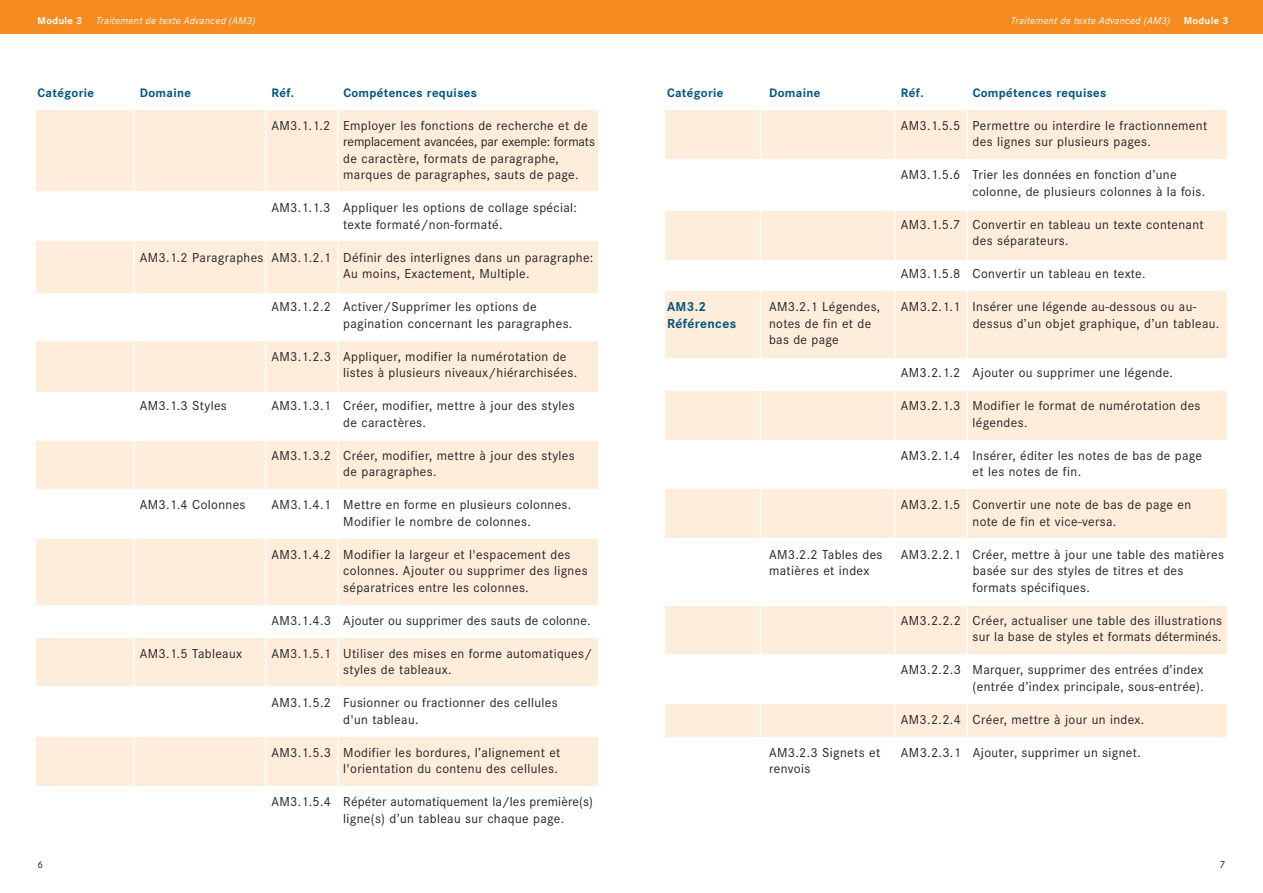
<style>
.page{position:relative;width:1263px;height:893px;background:#fff}
.page>*{position:absolute;margin:0;border:0;box-sizing:border-box;transform-origin:0 0}
.t1{font:13.5px/16.5px "Corporate S";letter-spacing:.025em;color:#231f20}
.t2{font:700 13.5px "Corporate S";letter-spacing:.03em;color:#005480}
.t3{font:700 12.75px "Corporate S";letter-spacing:.03em;color:#005480}
.t4{font:italic 10.5px "Corporate S";letter-spacing:.025em;color:#fff}
.t5{font:700 10.5px "Corporate S";letter-spacing:.03em;color:#fff}
.t6{font:10.5px "Corporate S";color:#231f20}
</style>
<div class="page">
<div style="left:0;top:0;width:1263px;height:34px;background:#f68b1f"></div>
<div style="left:36px;top:111px;width:561px;height:80px;background:#feeddb"></div>
<div style="left:36px;top:242px;width:561px;height:51px;background:#feeddb"></div>
<div style="left:36px;top:342px;width:561px;height:50px;background:#feeddb"></div>
<div style="left:36px;top:441px;width:561px;height:48px;background:#feeddb"></div>
<div style="left:36px;top:539px;width:561px;height:66px;background:#feeddb"></div>
<div style="left:36px;top:639px;width:561px;height:47px;background:#feeddb"></div>
<div style="left:36px;top:737px;width:561px;height:48px;background:#feeddb"></div>
<hr style="left:265px;top:102px;width:1px;height:743px;background:#fff">
<hr style="left:337px;top:106px;width:1px;height:730px;background:#fff">
<hr style="left:133px;top:108px;width:2px;height:734px;background:#fff">
<div style="left:665px;top:111px;width:562px;height:48px;background:#feeddb"></div>
<div style="left:665px;top:211px;width:562px;height:48px;background:#feeddb"></div>
<div style="left:665px;top:489px;width:562px;height:49px;background:#feeddb"></div>
<div style="left:665px;top:606px;width:562px;height:48px;background:#feeddb"></div>
<div style="left:665px;top:704px;width:562px;height:32px;background:#feeddb"></div>
<div style="left:665px;top:292px;width:562px;height:66px;background:#feeddb"></div>
<div style="left:665px;top:391px;width:562px;height:49px;background:#feeddb"></div>
<hr style="left:894px;top:84px;width:2px;height:743px;background:#fff">
<hr style="left:966px;top:97px;width:2px;height:730px;background:#fff">
<hr style="left:760px;top:102px;width:1px;height:734px;background:#fff">
<p class="t5" style="left:38px;top:17px;width:46px">Module 3</p>
<p class="t4" style="left:96px;top:17px;width:161px">Traitement de texte Advanced (AM3)</p>
<p class="t4" style="left:1011px;top:17px;width:161px">Traitement de texte Advanced (AM3)</p>
<p class="t5" style="left:1184px;top:17px;width:46px">Module 3</p>
<p class="t3" style="left:38px;top:88px;width:58px">Catégorie</p>
<p class="t3" style="left:140px;top:88px;width:53px">Domaine</p>
<p class="t3" style="left:272px;top:88px;width:24px">Réf.</p>
<p class="t3" style="left:343px;top:88px;width:135px">Compétences requises</p>
<p class="t1" style="left:343px;top:118px;width:253px;text-indent:-72px">AM3.1.1.2 Employer les fonctions de recherche et de remplacement avancées, par exemple: formats de caractère, formats de paragraphe, marques de paragraphes, sauts de page.</p>
<p class="t1" style="left:271px;top:201px;width:307px;text-align:center">AM3.1.1.3 Appliquer les options de collage spécial: texte formaté/non-formaté.</p>
<p class="t1" style="left:343px;top:250px;width:252px;text-indent:-204px">AM3.1.2 Paragraphes AM3.1.2.1 Définir des interlignes dans un paragraphe:<br>Au moins, Exactement, Multiple.</p>
<p class="t1" style="left:343px;top:300px;width:231px;text-indent:-72px">AM3.1.2.2 Activer/Supprimer les options de pagination concernant les paragraphes.</p>
<p class="t1" style="left:343px;top:349px;width:235px;text-indent:-72px">AM3.1.2.3 Appliquer, modifier la numérotation de listes à plusieurs niveaux/hiérarchisées.</p>
<p class="t1" style="left:140px;top:399px;width:89px">AM3.1.3 Styles</p>
<p class="t1" style="left:343px;top:399px;width:233px;text-indent:-72px">AM3.1.3.1 Créer, modifier, mettre à jour des styles de caractères.</p>
<p class="t1" style="left:343px;top:448px;width:233px;text-indent:-72px">AM3.1.3.2 Créer, modifier, mettre à jour des styles de paragraphes.</p>
<p class="t1" style="left:140px;top:498px;width:107px">AM3.1.4 Colonnes</p>
<p class="t1" style="left:343px;top:498px;width:230px;text-indent:-72px">AM3.1.4.1 Mettre en forme en plusieurs colonnes.<br>Modifier le nombre de colonnes.</p>
<p class="t1" style="left:343px;top:547px;width:246px;text-indent:-72px">AM3.1.4.2 Modifier la largeur et l'espacement des colonnes. Ajouter ou supprimer des lignes séparatrices entre les colonnes.</p>
<p class="t1" style="left:271px;top:613px;width:321px">AM3.1.4.3 Ajouter ou supprimer des sauts de colonne.</p>
<p class="t1" style="left:140px;top:646px;width:104px">AM3.1.5 Tableaux</p>
<p class="t1" style="left:343px;top:646px;width:250px;text-indent:-72px">AM3.1.5.1 Utiliser des mises en forme automatiques/ styles de tableaux.</p>
<p class="t1" style="left:343px;top:696px;width:216px;text-indent:-72px">AM3.1.5.2 Fusionner ou fractionner des cellules d'un tableau.</p>
<p class="t1" style="left:271px;top:745px;width:290px;text-align:right">AM3.1.5.3 Modifier les bordures, l’alignement et l'orientation du contenu des cellules.</p>
<p class="t1" style="left:343px;top:795px;width:251px;text-indent:-72px">AM3.1.5.4 Répéter automatiquement la/les première(s) ligne(s) d’un tableau sur chaque page.</p>
<p class="t3" style="left:667px;top:88px;width:58px">Catégorie</p>
<p class="t3" style="left:769px;top:88px;width:53px">Domaine</p>
<p class="t3" style="left:901px;top:88px;width:24px">Réf.</p>
<p class="t3" style="left:973px;top:88px;width:135px">Compétences requises</p>
<p class="t1" style="left:973px;top:118px;width:236px;text-indent:-72px">AM3.1.5.5 Permettre ou interdire le fractionnement des lignes sur plusieurs pages.</p>
<p class="t1" style="left:972px;top:168px;width:234px;text-indent:-72px">AM3.1.5.6 Trier les données en fonction d’une colonne, de plusieurs colonnes à la fois.</p>
<p class="t1" style="left:973px;top:217px;width:233px;text-indent:-72px">AM3.1.5.7 Convertir en tableau un texte contenant des séparateurs.</p>
<p class="t1" style="left:901px;top:267px;width:246px">AM3.1.5.8 Convertir un tableau en texte.</p>
<p class="t2" style="left:667px;top:301px;width:41px">AM3.2</p>
<p class="t1" style="left:769px;top:300px;width:113px">AM3.2.1 Légendes,</p>
<p class="t1" style="left:901px;top:300px;width:297px">AM3.2.1.1 Insérer une légende au-dessous ou au-</p>
<p class="t2" style="left:667px;top:318px;width:71px">Références</p>
<p class="t1" style="left:769px;top:316px;width:104px">notes de fin et de</p>
<p class="t1" style="left:973px;top:316px;width:248px">dessus d’un objet graphique, d’un tableau.</p>
<p class="t1" style="left:769px;top:333px;width:71px">bas de page</p>
<p class="t1" style="left:901px;top:366px;width:274px">AM3.2.1.2 Ajouter ou supprimer une légende.</p>
<p class="t1" style="left:973px;top:399px;width:229px;text-indent:-72px">AM3.2.1.3 Modifier le format de numérotation des légendes.</p>
<p class="t1" style="left:973px;top:448px;width:231px;text-indent:-72px">AM3.2.1.4 Insérer, éditer les notes de bas de page et les notes de fin.</p>
<p class="t1" style="left:901px;top:498px;width:292px;text-align:center">AM3.2.1.5 Convertir une note de bas de page en note de fin et vice-versa.</p>
<p class="t1" style="left:769px;top:547px;width:115px">AM3.2.2 Tables des</p>
<p class="t1" style="left:901px;top:547px;width:325px">AM3.2.2.1 Créer, mettre à jour une table des matières</p>
<p class="t1" style="left:769px;top:564px;width:102px">matières et index</p>
<p class="t1" style="left:973px;top:564px;width:212px">basée sur des styles de titres et des formats spécifiques.</p>
<p class="t1" style="left:901px;top:613px;width:323px;text-align:right">AM3.2.2.2 Créer, actualiser une table des illustrations sur la base de styles et formats déterminés.</p>
<p class="t1" style="left:901px;top:663px;width:304px;text-align:right">AM3.2.2.3 Marquer, supprimer des entrées d’index (entrée d’index principale, sous-entrée).</p>
<p class="t1" style="left:901px;top:712px;width:245px">AM3.2.2.4 Créer, mettre à jour un index.</p>
<p class="t1" style="left:769px;top:745px;width:113px">AM3.2.3 Signets et</p>
<p class="t1" style="left:901px;top:745px;width:241px">AM3.2.3.1 Ajouter, supprimer un signet.</p>
<p class="t1" style="left:769px;top:762px;width:43px">renvois</p>
<p class="t6" style="left:38px;top:861px;width:7px">6</p>
<p class="t6" style="left:1220px;top:861px;width:7px">7</p>
</div>
